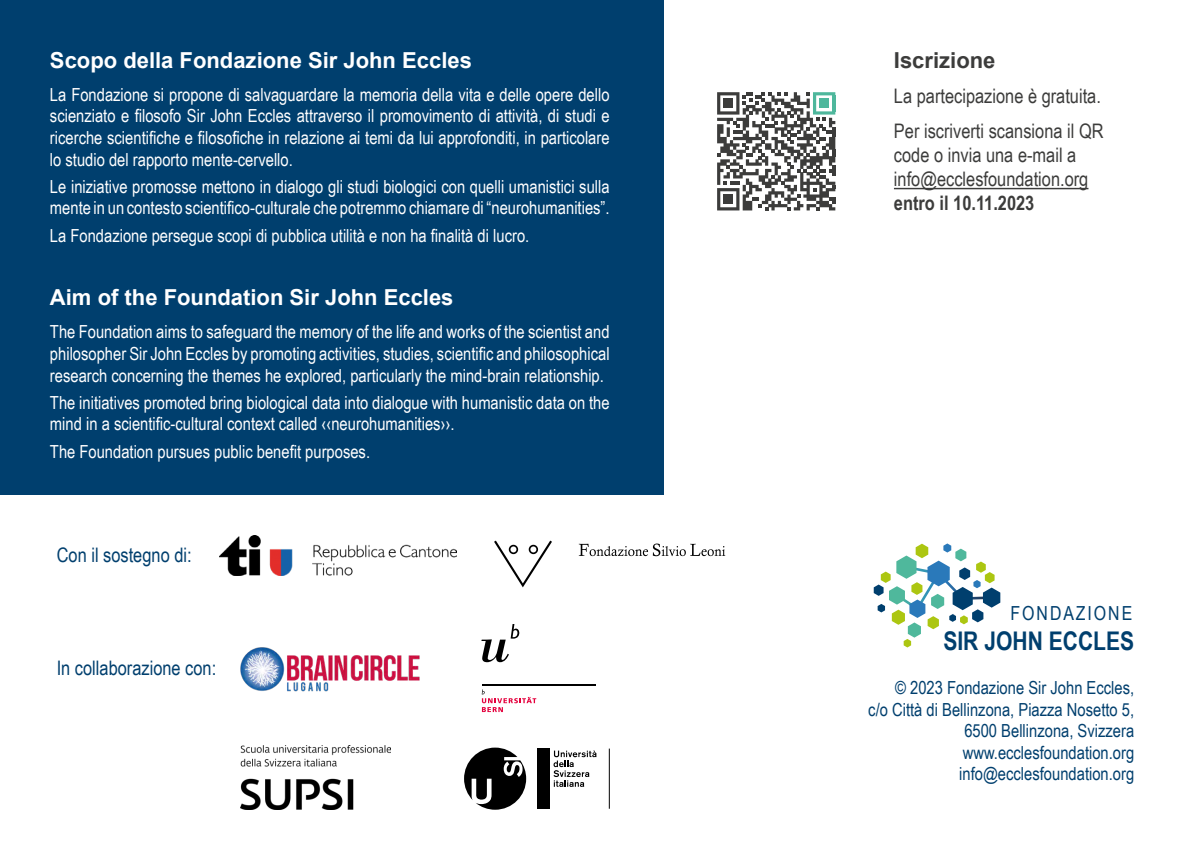
<style>
.page{position:relative;width:1191px;height:851px;background:#fff}
.page>*{position:absolute;margin:0;border:0;box-sizing:border-box;transform-origin:0 0}
.t1{font:700 25.6px "Arial Narrow";color:#003f6e}
.t2{font:700 22px "Arial";color:#fff}
.t3{font:700 22px "Arial";color:#3c3c3b}
.t4{font:20px/35.4px "Arial Narrow";color:#3c3c3b}
.t5{font:20px "Arial Narrow";color:#003f6e}
.t6{font:700 20px "Arial Narrow";color:#3c3c3b}
.t7{font:19.4px "Arial Narrow";letter-spacing:.1em;color:#003f6e}
.t8{font:18px/21.6px "Arial Narrow";color:#fff;text-align:justify}
.t9{font:18px/21.6px "Arial Narrow";color:#003f6e;text-align:right}
</style>
<div class="page">
<div style="left:0;top:0;width:663px;height:494px;background:#003f6e"></div>
<svg style="left:873px;top:543px;width:127px;height:104px"></svg>
<hr style="left:894px;top:188px;width:194px;height:1px;background:#3c3c3b">
<svg style="left:579px;top:543px;width:146px;height:13px"></svg>
<svg style="left:494px;top:540px;width:58px;height:47px"></svg>
<img style="left:219px;top:535px;width:237px;height:40px">
<img style="left:240px;top:647px;width:180px;height:45px">
<img style="left:240px;top:745px;width:151px;height:64px">
<svg style="left:481px;top:624px;width:38px;height:38px"></svg>
<hr style="left:481px;top:684px;width:114px;height:1px;background:#000">
<svg style="left:482px;top:689px;width:54px;height:23px"></svg>
<svg style="left:464px;top:747px;width:62px;height:62px"></svg>
<div style="left:537px;top:748px;width:12px;height:60px;background:#000"></div>
<hr style="left:609px;top:748px;width:1px;height:60px;background:#000">
<svg style="left:553px;top:750px;width:43px;height:36px"></svg>
<svg style="left:717px;top:92px;width:118px;height:118px"></svg>
<div style="left:723px;top:194px;width:10px;height:10px;background:#3c3c3b"></div>
<p class="t2" style="left:50px;top:44px;width:423px">Scopo della Fondazione Sir John Eccles</p>
<p class="t8" style="left:50px;top:83px;width:561px">La Fondazione si propone di salvaguardare la memoria della vita e delle opere dello scienziato e filosofo Sir John Eccles attraverso il promovimento di attività, di studi e ricerche scientifiche e filosofiche in relazione ai temi da lui approfonditi, in particolare lo studio del rapporto mente-cervello.</p>
<p class="t8" style="left:50px;top:175px;width:561px">Le iniziative promosse mettono in dialogo gli studi biologici con quelli umanistici sulla mente in un contesto scientifico-culturale che potremmo chiamare di “neurohumanities”.</p>
<p class="t8" style="left:50px;top:224px;width:481px">La Fondazione persegue scopi di pubblica utilità e non ha finalità di lucro.</p>
<p class="t2" style="left:50px;top:282px;width:405px">Aim of the Foundation Sir John Eccles</p>
<p class="t8" style="left:50px;top:320px;width:561px">The Foundation aims to safeguard the memory of the life and works of the scientist and philosopher Sir John Eccles by promoting activities, studies, scientific and philosophical research concerning the themes he explored, particularly the mind-brain relationship.</p>
<p class="t8" style="left:50px;top:391px;width:561px">The initiatives promoted bring biological data into dialogue with humanistic data on the mind in a scientific-cultural context called ‹‹neurohumanities››.</p>
<p class="t8" style="left:50px;top:440px;width:322px">The Foundation pursues public benefit purposes.</p>
<p class="t5" style="left:57px;top:540px;width:136px">Con il sostegno di:</p>
<p class="t5" style="left:57px;top:653px;width:161px">In collaborazione con:</p>
<p class="t3" style="left:894px;top:44px;width:103px">Iscrizione</p>
<p class="t4" style="left:894px;top:77px;width:211px">La partecipazione è gratuita.<br>Per iscriverti scansiona il QR</p>
<p class="t4" style="left:894px;top:143px;width:196px;line-height:24px">code o invia una e-mail a info@ecclesfoundation.org</p>
<p class="t6" style="left:894px;top:188px;width:142px">entro il 10.11.2023</p>
<p class="t7" style="left:1010px;top:598px;width:123px">FONDAZIONE</p>
<h1 class="t1" style="left:943px;top:621px;width:192px">SIR JOHN ECCLES</h1>
<p class="t9" style="left:868px;top:676px;width:267px">© 2023 Fondazione Sir John Eccles,<br>c/o Città di Bellinzona, Piazza Nosetto 5,<br>6500 Bellinzona, Svizzera www.ecclesfoundation.org info@ecclesfoundation.org</p>
</div>
